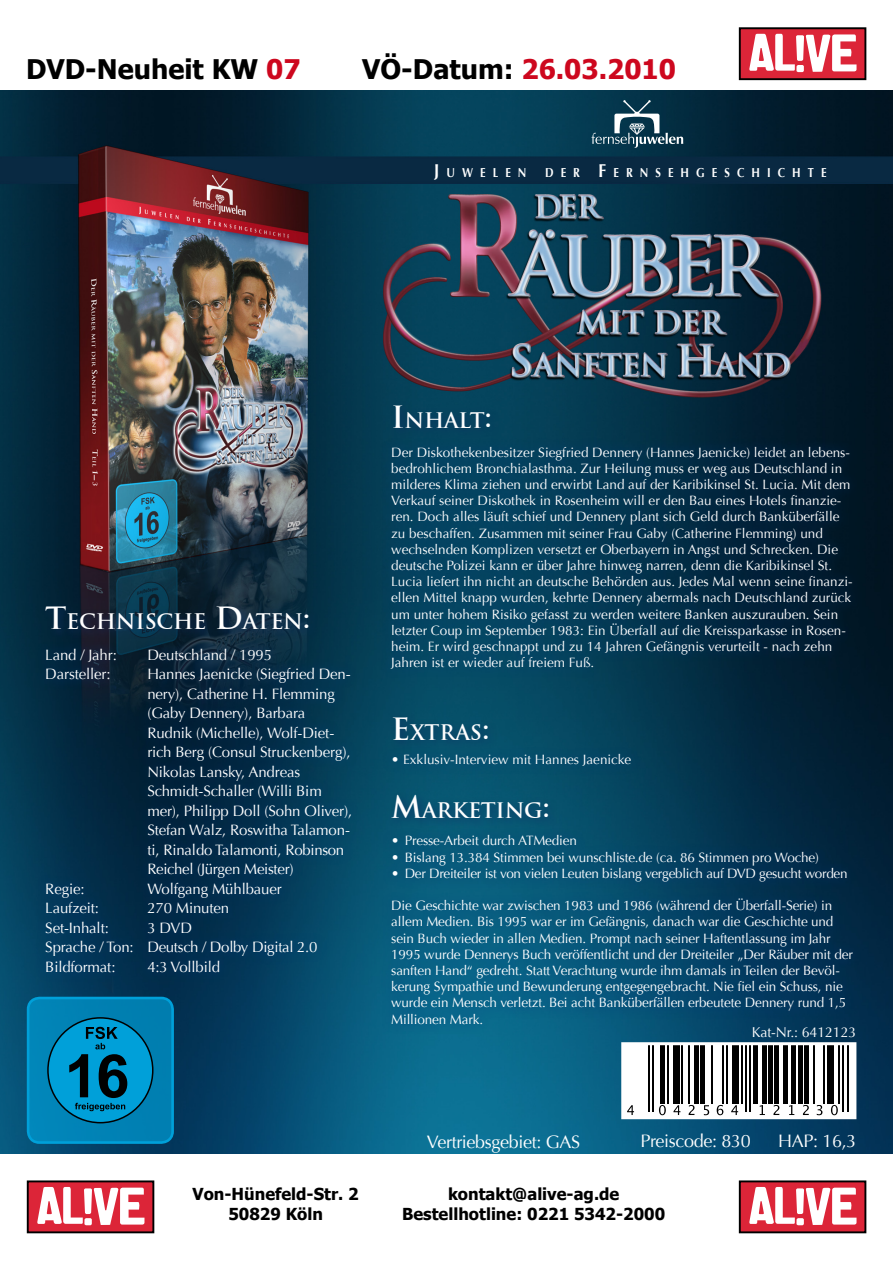
<style>
.page{position:relative;width:893px;height:1263px;background:#fff}
.page>*{position:absolute;margin:0;border:0;box-sizing:border-box;transform-origin:0 0}
.t1{font:700 27px "Tahoma";color:#cd071e}
.t2{font:700 27px "Tahoma";color:#000}
.t3{font:700 21px "Trajan";letter-spacing:-.015em;color:#fff}
.t4{font:18px "Optima";letter-spacing:-.02em;color:#fff}
.t5{font:700 16.5px/19.8px "Tahoma";color:#000;text-align:center}
.t6{font:15px/19.5px "Optima";letter-spacing:-.01em;color:#fff}
.t7{font:14.25px "Optima";letter-spacing:-.01em;color:#fff}
.t8{font:13.5px/16.2px "Optima";color:#fff}
.t9{font:13.5px "Optima";letter-spacing:-.02em;color:#fff}
.t10{font:700 12.9px "Optima";letter-spacing:.645em;color:#fff;scale:.85 1}
.s1{color:#cd071e}
.s2{color:#000}
.s3{font-size:18.45px}
.s4{font-size:30px}
</style>
<div class="page">
<img style="left:0;top:91px;width:893px;height:1063px">
<div style="left:740px;top:28px;width:125px;height:51px;background:#dc2538"></div>
<div style="left:739px;top:27px;width:127px;height:53px;border:2px solid #000"></div>
<svg style="left:749px;top:34px;width:107px;height:38px"></svg>
<div style="left:740px;top:1181px;width:125px;height:51px;background:#dc2538"></div>
<div style="left:739px;top:1180px;width:127px;height:53px;border:2px solid #000"></div>
<svg style="left:749px;top:1187px;width:107px;height:38px"></svg>
<div style="left:28px;top:1181px;width:125px;height:51px;background:#dc2538"></div>
<div style="left:27px;top:1180px;width:127px;height:53px;border:2px solid #000"></div>
<svg style="left:37px;top:1187px;width:107px;height:38px"></svg>
<svg style="left:27px;top:997px;width:147px;height:147px;background:#0080b0"></svg>
<div style="left:34px;top:637px;width:326px;height:344px;background:#003882;opacity:.8"></div>
<div style="left:40px;top:601px;width:277px;height:39px;background:#0f2f65;opacity:.75"></div>
<div style="left:623px;top:1044px;width:232px;height:74px;background:#fff"></div>
<svg style="left:659px;top:1105px;width:7px;height:10px"></svg>
<svg style="left:673px;top:1105px;width:7px;height:10px"></svg>
<svg style="left:689px;top:1105px;width:5px;height:10px"></svg>
<svg style="left:704px;top:1105px;width:5px;height:10px"></svg>
<svg style="left:717px;top:1105px;width:6px;height:10px"></svg>
<svg style="left:731px;top:1105px;width:7px;height:10px"></svg>
<svg style="left:760px;top:1105px;width:5px;height:10px"></svg>
<svg style="left:773px;top:1105px;width:6px;height:10px"></svg>
<svg style="left:789px;top:1105px;width:5px;height:10px"></svg>
<svg style="left:803px;top:1105px;width:6px;height:10px"></svg>
<svg style="left:817px;top:1105px;width:5px;height:10px"></svg>
<svg style="left:831px;top:1105px;width:7px;height:10px"></svg>
<svg style="left:627px;top:1105px;width:7px;height:10px"></svg>
<hr style="left:648px;top:1044px;width:1px;height:68px;background:#000">
<hr style="left:652px;top:1044px;width:2px;height:68px;background:#000">
<hr style="left:660px;top:1044px;width:4px;height:60px;background:#000">
<hr style="left:667px;top:1044px;width:2px;height:60px;background:#000">
<div style="left:673px;top:1044px;width:6px;height:60px;background:#000"></div>
<hr style="left:681px;top:1044px;width:2px;height:60px;background:#000">
<hr style="left:688px;top:1044px;width:2px;height:60px;background:#000">
<hr style="left:694px;top:1044px;width:4px;height:60px;background:#000">
<div style="left:700px;top:1044px;width:5px;height:60px;background:#000"></div>
<hr style="left:711px;top:1044px;width:2px;height:60px;background:#000">
<hr style="left:722px;top:1044px;width:2px;height:60px;background:#000">
<hr style="left:726px;top:1044px;width:2px;height:60px;background:#000">
<div style="left:732px;top:1044px;width:6px;height:60px;background:#000"></div>
<hr style="left:741px;top:1044px;width:2px;height:60px;background:#000">
<hr style="left:745px;top:1044px;width:2px;height:68px;background:#000">
<hr style="left:749px;top:1044px;width:2px;height:68px;background:#000">
<div style="left:753px;top:1044px;width:5px;height:60px;background:#000"></div>
<hr style="left:762px;top:1044px;width:4px;height:60px;background:#000">
<hr style="left:768px;top:1044px;width:4px;height:60px;background:#000">
<hr style="left:775px;top:1044px;width:4px;height:60px;background:#000">
<hr style="left:783px;top:1044px;width:4px;height:60px;background:#000">
<hr style="left:792px;top:1044px;width:4px;height:60px;background:#000">
<hr style="left:798px;top:1044px;width:4px;height:60px;background:#000">
<hr style="left:804px;top:1044px;width:4px;height:60px;background:#000">
<hr style="left:813px;top:1044px;width:2px;height:60px;background:#000">
<hr style="left:823px;top:1044px;width:2px;height:60px;background:#000">
<div style="left:828px;top:1044px;width:6px;height:60px;background:#000"></div>
<hr style="left:838px;top:1044px;width:2px;height:60px;background:#000">
<hr style="left:842px;top:1044px;width:2px;height:68px;background:#000">
<hr style="left:847px;top:1044px;width:2px;height:68px;background:#000">
<div style="left:621px;top:1042px;width:235px;height:77px;border:3px solid #fff"></div>
<div style="left:379px;top:435px;width:482px;height:599px;background:#003882;opacity:.8"></div>
<div style="left:386px;top:400px;width:170px;height:429px;background:#0f2f65;opacity:.75"></div>
<svg style="left:591px;top:100px;width:92px;height:48px;background:#305768"></svg>
<h1 class="t2" style="left:26px;top:50px;width:276px">DVD-Neuheit KW <span class="s1">07</span></h1>
<h1 class="t1" style="left:362px;top:50px;width:315px"><span class="s2">VÖ-Datum:</span> 26.03.2010</h1>
<p class="t10" style="left:434px;top:165px;width:110px"><span class="s3">J</span>UWELEN</p>
<p class="t10" style="left:545px;top:165px;width:333px">DER <span class="s3">F</span>ERNSEHGESCHICHTE</p>
<h2 class="t3" style="left:45px;top:608px;width:267px"><span class="s4">T</span>ECHNISCHE <span class="s4">D</span>ATEN<span class="s4">:</span></h2>
<p class="t6" style="left:45px;top:645px;width:73px">Land / Jahr:</p>
<p class="t6" style="left:147px;top:645px;width:126px">Deutschland / 1995</p>
<p class="t6" style="left:45px;top:665px;width:67px">Darsteller:</p>
<p class="t6" style="left:147px;top:665px;width:206px">Hannes Jaenicke (Siegfried Den&shy;nery), Catherine H. Flemming (Gaby Dennery), Barbara<br>Rudnik (Michelle), Wolf-Diet&shy;rich Berg (Consul Struckenberg),<br>Nikolas Lansky, Andreas<br>Schmidt-Schaller (Willi Bim mer), Philipp Doll (Sohn Oliver),<br>Stefan Walz, Roswitha Talamon&shy;ti, Rinaldo Talamonti, Robinson<br>Reichel (Jürgen Meister)</p>
<p class="t6" style="left:45px;top:879px;width:41px">Regie:</p>
<p class="t6" style="left:147px;top:879px;width:136px">Wolfgang Mühlbauer</p>
<p class="t6" style="left:45px;top:899px;width:55px">Laufzeit:</p>
<p class="t6" style="left:147px;top:899px;width:83px">270 Minuten</p>
<p class="t6" style="left:45px;top:918px;width:65px">Set-Inhalt:</p>
<p class="t6" style="left:45px;top:918px;width:274px;text-indent:102px">3 DVD<br>Sprache / Ton: Deutsch / Dolby Digital 2.0<br>Bildformat:</p>
<p class="t6" style="left:147px;top:957px;width:74px">4:3 Vollbild</p>
<h2 class="t3" style="left:391px;top:407px;width:102px"><span class="s4">I</span> NHALT<span class="s4">:</span></h2>
<p class="t8" style="left:391px;top:444px;width:463px">Der Diskothekenbesitzer Siegfried Dennery (Hannes Jaenicke) leidet an lebens&shy;bedrohlichem Bronchialasthma. Zur Heilung muss er weg aus Deutschland in milderes Klima ziehen und erwirbt Land auf der Karibikinsel St. Lucia. Mit dem Verkauf seiner Diskothek in Rosenheim will er den Bau eines Hotels finanzie&shy;ren. Doch alles läuft schief und Dennery plant sich Geld durch Banküberfälle zu beschaffen. Zusammen mit seiner Frau Gaby (Catherine Flemming) und wechselnden Komplizen versetzt er Oberbayern in Angst und Schrecken. Die deutsche Polizei kann er über Jahre hinweg narren, denn die Karibikinsel St.<br>Lucia liefert ihn nicht an deutsche Behörden aus. Jedes Mal wenn seine finanzi&shy;ellen Mittel knapp wurden, kehrte Dennery abermals nach Deutschland zurück um unter hohem Risiko gefasst zu werden weitere Banken auszurauben. Sein letzter Coup im September 1983: Ein Überfall auf die Kreissparkasse in Rosen&shy;heim. Er wird geschnappt und zu 14 Jahren Gefängnis verurteilt - nach zehn Jahren ist er wieder auf freiem Fuß.</p>
<h2 class="t3" style="left:391px;top:719px;width:100px"><span class="s4">E</span>XTRAS<span class="s4">:</span></h2>
<p class="t8" style="left:391px;top:752px;width:242px">• Exklusiv-Interview mit Hannes Jaenicke</p>
<h2 class="t3" style="left:391px;top:797px;width:160px"><span class="s4">M</span>ARKETING<span class="s4">:</span></h2>
<p class="t8" style="left:391px;top:833px;width:187px">• Presse-Arbeit durch ATMedien</p>
<p class="t8" style="left:391px;top:849px;width:429px">• Bislang 13.384 Stimmen bei wunschliste.de (ca. 86 Stimmen pro Woche)</p>
<p class="t9" style="left:391px;top:865px;width:458px">• Der Dreiteiler ist von vielen Leuten bislang vergeblich auf DVD gesucht worden</p>
<p class="t8" style="left:391px;top:898px;width:463px">Die Geschichte war zwischen 1983 und 1986 (während der Überfall-Serie) in allem Medien. Bis 1995 war er im Gefängnis, danach war die Geschichte und sein Buch wieder in allen Medien. Prompt nach seiner Haftentlassung im Jahr 1995 wurde Dennerys Buch veröffentlicht und der Dreiteiler „Der Räuber mit der sanften Hand“ gedreht. Statt Verachtung wurde ihm damals in Teilen der Bevöl&shy;kerung Sympathie und Bewunderung entgegengebracht. Nie fiel ein Schuss, nie wurde ein Mensch verletzt. Bei acht Banküberfällen erbeutete Dennery rund 1,5<br>Millionen Mark.</p>
<p class="t7" style="left:752px;top:1023px;width:106px">Kat-Nr.: 6412123</p>
<h3 class="t4" style="left:427px;top:1131px;width:155px">Vertriebsgebiet: GAS</h3>
<h3 class="t4" style="left:640px;top:1130px;width:112px">Preiscode: 830</h3>
<h3 class="t4" style="left:778px;top:1130px;width:80px">HAP: 16,3</h3>
<p class="t5" style="left:193px;top:1183px;width:168px">Von-Hünefeld-Str. 2<br>50829 Köln</p>
<p class="t5" style="left:402px;top:1183px;width:265px">kontakt@alive-ag.de<br>Bestellhotline: 0221 5342-2000</p>
</div>
